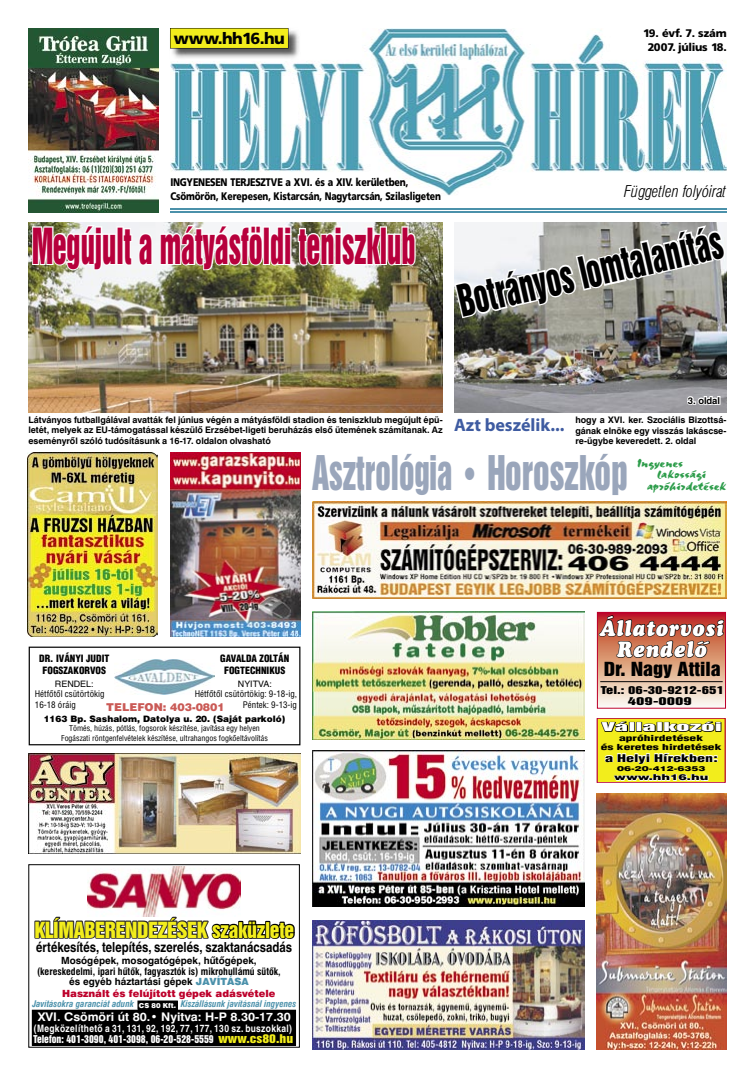
<style>
.page{position:relative;width:755px;height:1078px;background:#fff}
.page>*{position:absolute;margin:0;border:0;box-sizing:border-box;transform-origin:0 0}
.t1{font:45.3px "Swiss 921 PFL";color:#b7003c;scale:.63 1}
.t2{font:43.6px "Swiss 921 PFL";color:#9aa6bb;scale:.72 1}
.t3{font:40.3px "Swiss 921 PFL";color:#000;scale:.73 1}
.t4{font:italic 21.3px/21.1px "H Cooper Black Headline";letter-spacing:.045em;color:#fff;text-align:center;scale:.92 1}
.t5{font:20.3px "H Swiss 921";letter-spacing:-.015em;color:#f2ed1c}
.t6{font:700 18px "Myriad Pro";color:#3e5ba1}
.t7{font:17.7px "H Swiss 921";color:#000;scale:1.16 1}
.t8{font:italic 16px "Swiss 721 Lt Cn PFL";color:#000}
.t9{font:16px "Frutiger Blk PFL";color:#000}
.t10{font:13.9px "H Helvetica Narrow Bold";color:#000}
.t11{font:12.5px "Staccato 555 PFL";color:#2e9d4b;scale:1.26 1}
.t12{font:700 11.9px "H Swiss 721";color:#fff;scale:1.04 1}
.t13{font:11.1px "H Swiss 921";color:#fff;scale:2.47 1}
.t14{font:11px/14.1px "Frutiger Blk PFL";color:#000;scale:.82 1}
.t15{font:11px/14.8px "Frutiger Blk PFL";color:#000;text-align:center}
.t16{font:900 10.8px "Switzerland";color:#ca5a56}
.t17{font:900 10.3px "Switzerland Cond";color:#000;scale:1.56 1}
.t18{font:10.2px "H Helvetica Narrow Bold";letter-spacing:.035em;color:#fff}
.t19{font:700 9.9px/21.4px "H Swiss 721";color:#000;text-align:center}
.t20{font:700 9.9px "H Swiss 721 Condensed";color:#000}
.t21{font:9.9px "H Swiss 921";color:#fff}
.t22{font:900 9.9px "H Swiss 721";color:#bd002b}
.t23{font:9.9px "H Swiss 921";color:#000;scale:1.5 1}
.t24{font:9.9px "H Swiss 921";color:#000;scale:1.69 1}
.t25{font:900 9.8px/12px "Switzerland Cond";color:#000;text-align:center}
.t26{font:700 9.4px "Swiss 721 PFL";letter-spacing:-.005em;color:#000}
.t27{font:700 9px/10.8px "Swiss 721 PFL";letter-spacing:-.005em;color:#000;text-align:justify}
.t28{font:italic 700 8.9px "H Swiss 721 Condensed";color:#4b91ab}
.t29{font:8.8px/10.7px "Switzerland Condensed";color:#000}
.t30{font:900 8.8px "Switzerland";color:#000}
.t31{font:8.8px "Switzerland";color:#000}
.t32{font:900 8.1px/9px "Switzerland Cond";color:#000;text-align:center;scale:1.66 1}
.t33{font:900 8.1px "PFL Swiss 721";color:#000;scale:1.56 1}
.t34{font:7.9px/9.5px "Switzerland Condensed";color:#000;text-align:center}
.t35{font:900 6.8px "PFL Swiss 721";color:#000;scale:1.56 1}
.s1{font-size:19.8px}
.s2{font-weight:900;color:#4b91ab}
.s3{font-family:"H Swiss 721";font-weight:900;font-style:normal;font-size:6.8px;color:#fff}
.s4{font-size:10.9px;color:#f2ed1c}
</style>
<div class="page">
<img style="left:170px;top:28px;width:556px;height:167px">
<hr style="left:170px;top:208px;width:556px;height:1px;background:#4b91aa">
<hr style="left:170px;top:212px;width:556px;height:1px;background:#4b91aa">
<div style="left:170px;top:192px;width:270px;height:8px;background:#fff"></div>
<div style="left:138px;top:1000px;width:39px;height:8px;background:#000"></div>
<div style="left:137px;top:1000px;width:41px;height:9px;border:1px solid #000"></div>
<div style="left:32px;top:1009px;width:263px;height:35px;background:#000"></div>
<div style="left:32px;top:1009px;width:264px;height:36px;border:1px solid #000"></div>
<div style="left:28px;top:864px;width:271px;height:183px;border:1px solid #000"></div>
<img style="left:88px;top:866px;width:152px;height:20px">
<svg style="left:34px;top:886px;width:261px;height:53px"></svg>
<img style="left:312px;top:920px;width:272px;height:128px">
<img style="left:114px;top:659px;width:100px;height:35px">
<div style="left:29px;top:646px;width:271px;height:99px;border:1px solid #000"></div>
<img style="left:596px;top:793px;width:130px;height:255px">
<img style="left:312px;top:611px;width:272px;height:128px">
<img style="left:28px;top:753px;width:272px;height:100px">
<img style="left:28px;top:28px;width:131px;height:185px">
<svg style="left:598px;top:613px;width:125px;height:93px;background:#ecccb8"></svg>
<div style="left:596px;top:611px;width:129px;height:97px;border:1px solid #bd002b"></div>
<svg style="left:597px;top:614px;width:127px;height:54px;background:#aa5843"></svg>
<hr style="left:599px;top:681px;width:123px;height:1px;background:#000">
<div style="left:596px;top:718px;width:128px;height:64px;background:#f2ed1c"></div>
<div style="left:596px;top:718px;width:129px;height:64px;border:1px solid #b7003c"></div>
<svg style="left:599px;top:721px;width:122px;height:61px"></svg>
<img style="left:170px;top:28px;width:131px;height:33px">
<div style="left:170px;top:28px;width:118px;height:20px;background:#f2ed1c"></div>
<img style="left:312px;top:501px;width:413px;height:97px">
<img style="left:312px;top:750px;width:272px;height:156px">
<img style="left:27px;top:452px;width:130px;height:184px">
<img style="left:170px;top:452px;width:130px;height:184px">
<img style="left:28px;top:223px;width:414px;height:189px">
<img style="left:31px;top:135px;width:385px;height:176px">
<img style="left:454px;top:343px;width:272px;height:69px">
<svg style="left:454px;top:223px;width:273px;height:120px"></svg>
<svg style="left:685px;top:394px;width:35px;height:12px"></svg>
<h3 class="t9" style="left:174px;top:29px;width:112px">www.hh16.hu</h3>
<p class="t15" style="left:642px;top:25px;width:85px">19. évf. 7. szám<br>2007. július 18.</p>
<p class="t14" style="left:170px;top:175px;width:331px">INGYENESEN TERJESZTVE a XVI. és a XIV. kerületben,<br>Csömörön, Kerepesen, Kistarcsán, Nagytarcsán, Szilasligeten</p>
<h1 class="t1" style="left:32px;top:216px;width:610px">Megújult a mátyásföldi teniszklub</h1>
<h3 class="t8" style="left:623px;top:182px;width:103px">Független folyóirat</h3>
<h3 class="t3" style="left:452px;top:276px;width:371px;rotate:-13deg">Botrányos lomtalanítás</h3>
<p class="t27" style="left:28px;top:414px;width:415px">Látványos futballgálával avatták fel június végén a mátyásföldi stadion és teniszklub megújult épü&shy;letét, melyek az EU-támogatással készülő Erzsébet-ligeti beruházás első ütemének számítanak. Az eseményről szóló tudósításunk a 16-17. oldalon olvasható</p>
<p class="t26" style="left:687px;top:394px;width:34px">3. oldal</p>
<h3 class="t6" style="left:454px;top:414px;width:112px">Azt beszélik...</h3>
<p class="t27" style="left:575px;top:414px;width:153px">hogy a XVI. ker. Szociális Bizottsá&shy;gának elnöke egy visszás lakáscse&shy;re-ügybe keveredett. 2. oldal</p>
<h2 class="t2" style="left:312px;top:444px;width:439px">Asztrológia • Horoszkóp</h2>
<h3 class="t11" style="left:636px;top:454px;width:38px">Ingyenes</h3>
<h3 class="t11" style="left:656px;top:466px;width:41px">lakossági</h3>
<h3 class="t11" style="left:647px;top:478px;width:64px">apróhirdetések</h3>
<p class="t25" style="left:39px;top:652px;width:72px">DR. IVÁNYI JUDIT<br>FOGSZAKORVOS</p>
<p class="t31" style="left:55px;top:679px;width:40px">RENDEL:</p>
<p class="t29" style="left:35px;top:689px;width:71px">Hétfõtõl csütörtökig<br>16-18 óráig</p>
<p class="t29" style="left:194px;top:689px;width:104px;text-align:right">Hétfõtõl csütörtökig: 9-18-ig,<br>Péntek: 9-13-ig</p>
<p class="t25" style="left:220px;top:652px;width:70px">GAVALDA ZOLTÁN<br>FOGTECHNIKUS</p>
<p class="t31" style="left:238px;top:679px;width:36px">NYITVA:</p>
<p class="t16" style="left:106px;top:703px;width:120px">TELEFON: 403-0801</p>
<p class="t30" style="left:44px;top:715px;width:243px">1163 Bp. Sashalom, Datolya u. 20. (Saját parkoló)</p>
<p class="t34" style="left:61px;top:724px;width:208px">Tömés, húzás, pótlás, fogsorok készítése, javítása egy helyen<br>Fogászati röntgenfelvételek készítése, ultrahangos fogkõeltávolítás</p>
<h3 class="t4" style="left:599px;top:618px;width:136px">Állatorvosi<br>Rendelõ</h3>
<h3 class="t7" style="left:603px;top:662px;width:102px">Dr. Nagy Attila</h3>
<p class="t24" style="left:627px;top:697px;width:39px">409-0009</p>
<p class="t23" style="left:600px;top:685px;width:84px">Tel.: 06-30-9212-651</p>
<p class="t13" style="left:601px;top:720px;width:50px">Vállalkozói</p>
<p class="t32" style="left:600px;top:734px;width:74px">apróhirdetések<br>és keretes hirdetések</p>
<p class="t35" style="left:616px;top:764px;width:58px">06-20-412-6353</p>
<p class="t33" style="left:614px;top:772px;width:62px">www.hh16.hu</p>
<p class="t17" style="left:604px;top:753px;width:74px">a Helyi Hírekben:</p>
<h3 class="t5" style="left:34px;top:917px;width:261px">KLÍMABERENDEZÉSEK <span class="s1">szaküzlete</span></h3>
<h3 class="t10" style="left:36px;top:938px;width:257px">értékesítés, telepítés, szerelés, szaktanácsadás</h3>
<p class="t19" style="left:61px;top:950px;width:197px">Mosógépek, mosogatógépek, hûtõgépek, és egyéb háztartási gépek <span class="s2">JAVÍTÁSA</span></p>
<p class="t20" style="left:37px;top:966px;width:245px">(kereskedelmi, ipari hûtõk, fagyasztók is) mikrohullámú sütõk,</p>
<p class="t22" style="left:62px;top:986px;width:215px">Használt és felújított gépek adásvétele</p>
<p class="t28" style="left:32px;top:1000px;width:265px">Javításokra garanciát adunk <span class="s3">CS 80 Kft.</span> Kiszállásunk javításnál ingyenes</p>
<h3 class="t12" style="left:38px;top:1011px;width:245px">XVI. Csömöri út 80.• Nyitva: H-P 8.30-17.30</h3>
<p class="t18" style="left:34px;top:1021px;width:259px">(Megközelíthetõ a 31, 131, 92, 192, 77, 177, 130 sz. buszokkal)</p>
<p class="t21" style="left:33px;top:1032px;width:261px">Telefon: 401-3090, 401-3098, 06-20-528-5559 <span class="s4">www.cs80.hu</span></p>
</div>
